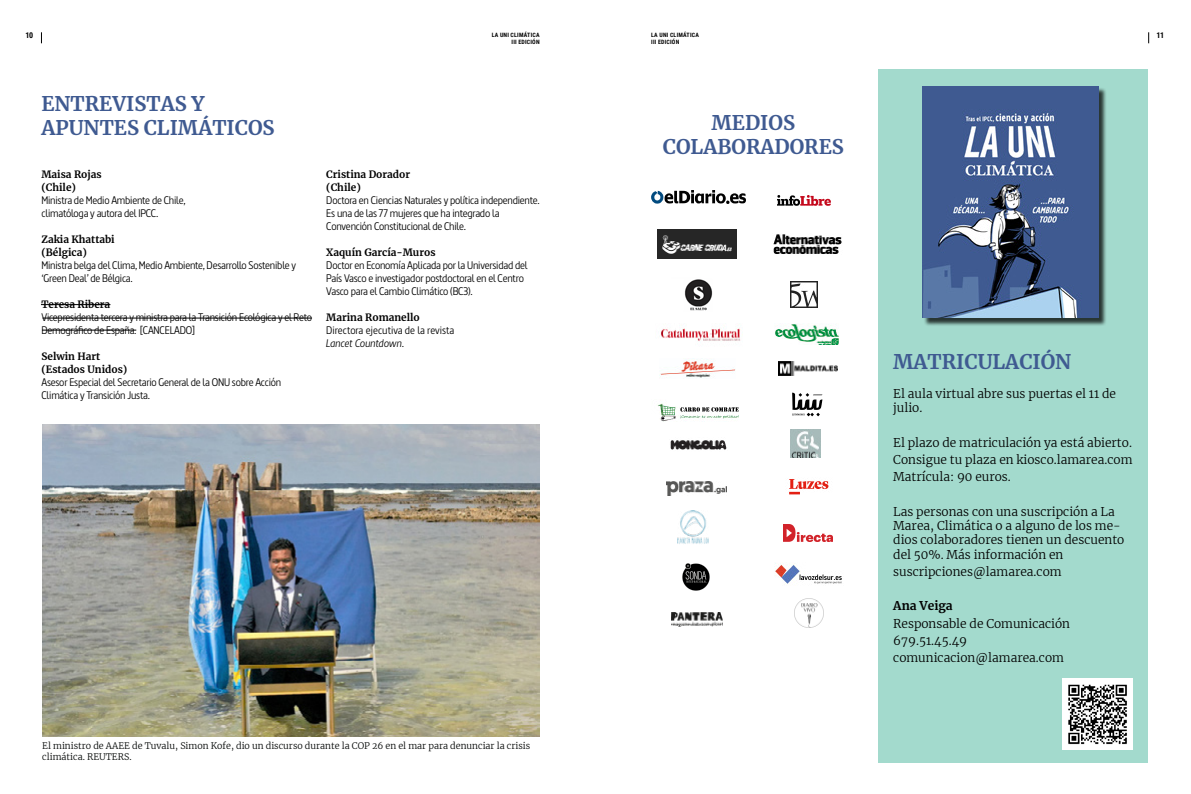
<style>
.page{position:relative;width:1191px;height:794px;background:#fff}
.page>*{position:absolute;margin:0;border:0;box-sizing:border-box;transform-origin:0 0}
.t1{font:700 20px/24px "Merriweather";color:#3f5a91}
.t2{font:300 12px/14.4px "Merriweather";color:#000}
.t3{font:700 12px "Merriweather";color:#000}
.t4{font:11px/13px "Barna";letter-spacing:-.02em;color:#000}
.t5{font:11px "Barna";color:#000}
.t6{font:italic 11px "Barna";color:#000}
.t7{font:700 10px/13px "Merriweather";color:#000}
.t8{font:300 9px/10.8px "Merriweather";color:#040706}
.t9{font:700 8px "Roboto Condensed";color:#000}
.t10{font:700 5.9px/6.8px "Roboto Condensed";letter-spacing:.035em;color:#000}
</style>
<div class="page">
<img style="left:42px;top:425px;width:497px;height:311px">
<div style="left:878px;top:69px;width:270px;height:694px;background:#a3dacd"></div>
<div style="left:923px;top:88px;width:183px;height:239px;background:#000;opacity:.75"></div>
<img style="left:922px;top:86px;width:176px;height:232px">
<img style="left:657px;top:230px;width:79px;height:28px">
<img style="left:794px;top:599px;width:29px;height:28px">
<img style="left:790px;top:281px;width:27px;height:27px">
<img style="left:657px;top:403px;width:82px;height:19px">
<img style="left:661px;top:327px;width:82px;height:14px">
<img style="left:783px;top:524px;width:49px;height:18px">
<img style="left:775px;top:324px;width:64px;height:20px">
<img style="left:651px;top:191px;width:94px;height:13px">
<img style="left:684px;top:279px;width:29px;height:32px">
<img style="left:773px;top:234px;width:69px;height:20px">
<img style="left:777px;top:195px;width:53px;height:11px">
<img style="left:682px;top:563px;width:28px;height:28px">
<img style="left:774px;top:563px;width:68px;height:21px">
<img style="left:789px;top:479px;width:40px;height:16px">
<img style="left:779px;top:362px;width:58px;height:13px">
<img style="left:672px;top:613px;width:50px;height:13px">
<img style="left:659px;top:358px;width:76px;height:20px">
<img style="left:677px;top:511px;width:32px;height:33px">
<img style="left:670px;top:440px;width:57px;height:10px">
<img style="left:666px;top:481px;width:60px;height:15px">
<img style="left:1062px;top:678px;width:70px;height:72px">
<svg style="left:792px;top:392px;width:30px;height:24px"></svg>
<img style="left:790px;top:430px;width:30px;height:27px">
<hr style="left:41px;top:304px;width:69px;height:1px;background:#000">
<hr style="left:43px;top:317px;width:269px;height:1px;background:#000">
<hr style="left:42px;top:330px;width:94px;height:1px;background:#000">
<p class="t9" style="left:26px;top:29px;width:9px">10</p>
<p class="t10" style="left:492px;top:31px;width:49px">LA UNI CLIMÁTICA</p>
<p class="t9" style="left:1156px;top:29px;width:9px">11</p>
<p class="t10" style="left:511px;top:38px;width:30px">III EDICIÓN</p>
<p class="t10" style="left:651px;top:31px;width:49px">LA UNI CLIMÁTICA<br>III EDICIÓN</p>
<h1 class="t1" style="left:41px;top:91px;width:235px">ENTREVISTAS Y<br>APUNTES CLIMÁTICOS</h1>
<p class="t7" style="left:41px;top:167px;width:62px">Maisa Rojas (Chile)</p>
<p class="t4" style="left:41px;top:193px;width:146px">Ministra de Medio Ambiente de Chile, climatóloga y autora del IPCC.</p>
<p class="t7" style="left:41px;top:232px;width:75px">Zakia Khattabi (Bélgica)</p>
<p class="t4" style="left:41px;top:258px;width:256px">Ministra belga del Clima, Medio Ambiente, Desarrollo Sostenible y ‘Green Deal’ de Bélgica.</p>
<p class="t7" style="left:41px;top:297px;width:70px">Teresa Ribera</p>
<p class="t4" style="left:41px;top:310px;width:272px">Vicepresidenta tercera y ministra para la Transición Ecológica y el Reto<br>Demográfico de España. [CANCELADO]</p>
<p class="t7" style="left:41px;top:349px;width:87px">Selwin Hart (Estados Unidos)</p>
<p class="t4" style="left:41px;top:375px;width:241px">Asesor Especial del Secretario General de la ONU sobre Acción<br>Climática y Transición Justa.</p>
<p class="t7" style="left:326px;top:167px;width:85px">Cristina Dorador (Chile)</p>
<p class="t4" style="left:326px;top:193px;width:215px">Doctora en Ciencias Naturales y política independiente.<br>Es una de las 77 mujeres que ha integrado la<br>Convención Constitucional de Chile.</p>
<p class="t7" style="left:326px;top:245px;width:111px">Xaquín García-Muros</p>
<p class="t4" style="left:326px;top:258px;width:203px">Doctor en Economía Aplicada por la Universidad del<br>País Vasco e investigador postdoctoral en el Centro<br>Vasco para el Cambio Climático (BC3).</p>
<p class="t7" style="left:326px;top:310px;width:95px">Marina Romanello</p>
<p class="t5" style="left:326px;top:323px;width:130px">Directora ejecutiva de la revista</p>
<p class="t6" style="left:326px;top:336px;width:80px">Lancet Countdown.</p>
<p class="t8" style="left:42px;top:740px;width:489px">El ministro de AAEE de Tuvalu, Simon Kofe, dio un discurso durante la COP 26 en el mar para denunciar la crisis climática. REUTERS.</p>
<h1 class="t1" style="left:663px;top:110px;width:182px;text-align:center">MEDIOS<br>COLABORADORES</h1>
<h1 class="t1" style="left:893px;top:349px;width:180px">MATRICULACIÓN</h1>
<p class="t2" style="left:893px;top:386px;width:224px">El aula virtual abre sus puertas el 11 de julio.</p>
<p class="t2" style="left:893px;top:433px;width:241px;line-height:17.2px;text-align:justify">El plazo de matriculación ya está abierto.<br>Consigue tu plaza en kiosco.lamarea.com Matrícula: 90 euros.</p>
<p class="t2" style="left:893px;top:503px;width:233px">Las personas con una suscripción a La Marea, Climática o a alguno de los me&shy;dios colaboradores tienen un descuento del 50%. Más información en</p>
<p class="t2" style="left:893px;top:564px;width:170px">suscripciones@lamarea.com</p>
<p class="t3" style="left:893px;top:598px;width:61px">Ana Veiga</p>
<p class="t2" style="left:893px;top:614px;width:178px;line-height:17.2px">Responsable de Comunicación<br>679.51.45.49 comunicacion@lamarea.com</p>
</div>
